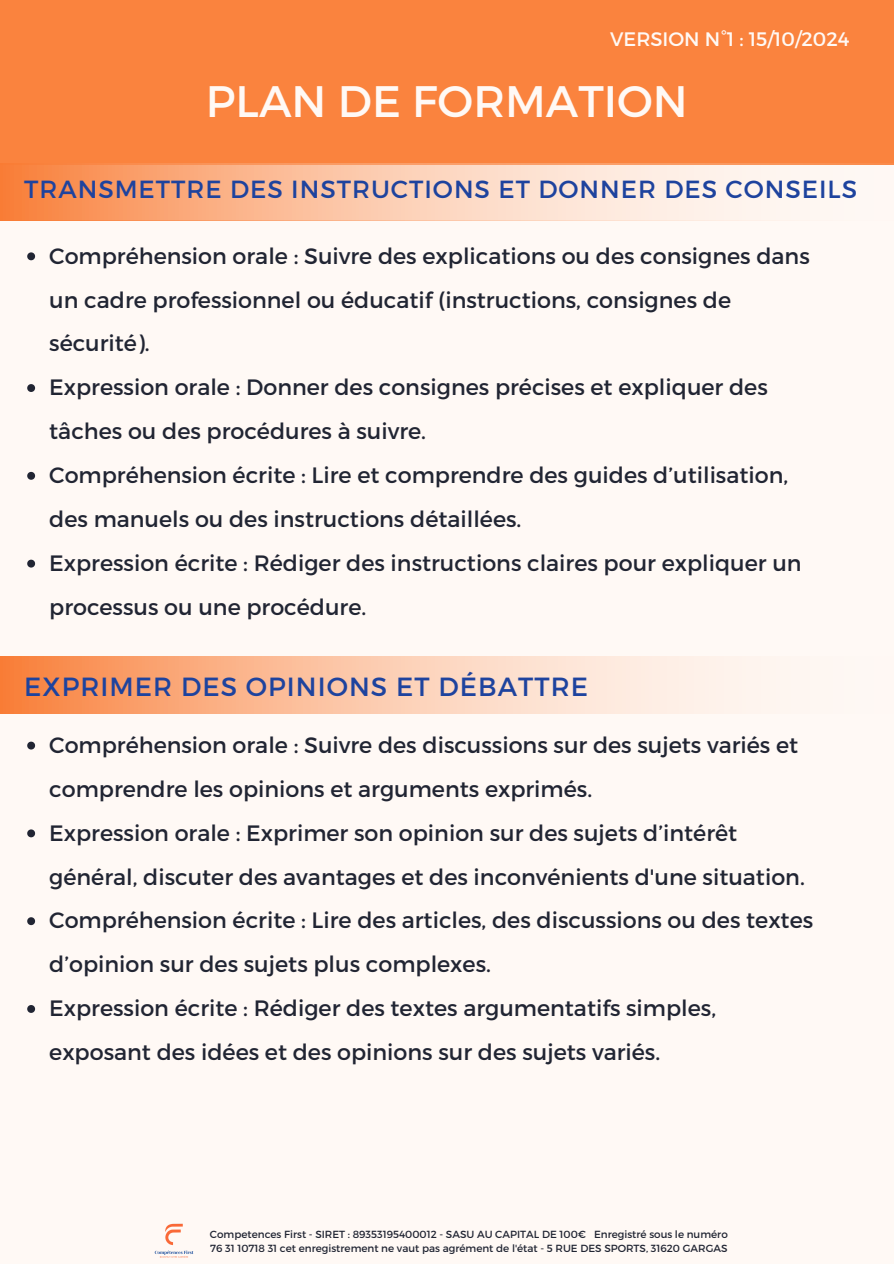
<style>
.page{position:relative;width:894px;height:1264px;background:#fff}
.page>*{position:absolute;margin:0;border:0;box-sizing:border-box;transform-origin:0 0}
.t1{font:43.95px "Montserrat";color:#fff9f5}
.t2{font:26.25px "Montserrat";letter-spacing:.04em;color:#1e439e}
.t3{font:24.75px "Montserrat";letter-spacing:.04em;color:#1e439e}
.t4{font:22.2px/43.8px "Montserrat";color:#212533}
.t5{font:19.5px "Montserrat";color:#fff9f5}
.t6{font:10.35px "Montserrat";color:#212533}
</style>
<div class="page">
<div style="left:0;top:0;width:893px;height:1263px;background:#fff9f5"></div>
<div style="left:0;top:0;width:893px;height:165px;background:#fa833e"></div>
<svg style="left:0;top:163px;width:893px;height:57px"></svg>
<svg style="left:0;top:656px;width:716px;height:58px;background:#fbc3a2"></svg>
<svg style="left:27px;top:252px;width:8px;height:8px"></svg>
<svg style="left:27px;top:384px;width:8px;height:8px"></svg>
<svg style="left:27px;top:472px;width:8px;height:8px"></svg>
<svg style="left:27px;top:559px;width:8px;height:8px"></svg>
<svg style="left:27px;top:741px;width:8px;height:8px"></svg>
<svg style="left:27px;top:829px;width:8px;height:8px"></svg>
<svg style="left:27px;top:917px;width:8px;height:8px"></svg>
<svg style="left:27px;top:1005px;width:8px;height:7px"></svg>
<img style="left:154px;top:1223px;width:40px;height:35px">
<p class="t5" style="left:610px;top:27px;width:241px">VERSION N°1 : 15/10/2024</p>
<h4 class="t1" style="left:206px;top:72px;width:483px">PLAN DE FORMATION</h4>
<p class="t3" style="left:24px;top:173px;width:834px">TRANSMETTRE DES INSTRUCTIONS ET DONNER DES CONSEILS</p>
<h1 class="t4" style="left:49px;top:233px;width:761px">Compréhension orale : Suivre des explications ou des consignes dans un cadre professionnel ou éducatif (instructions, consignes de sécurité).</h1>
<p class="t4" style="left:49px;top:364px;width:719px">Expression orale : Donner des consignes précises et expliquer des tâches ou des procédures à suivre.</p>
<h2 class="t4" style="left:49px;top:452px;width:740px">Compréhension écrite : Lire et comprendre des guides d’utilisation, des manuels ou des instructions détaillées.</h2>
<p class="t4" style="left:49px;top:540px;width:753px">Expression écrite : Rédiger des instructions claires pour expliquer un processus ou une procédure.</p>
<p class="t2" style="left:24px;top:669px;width:565px">EXPRIMER DES OPINIONS ET DÉBATTRE</p>
<p class="t4" style="left:49px;top:722px;width:750px">Compréhension orale : Suivre des discussions sur des sujets variés et comprendre les opinions et arguments exprimés.</p>
<p class="t4" style="left:49px;top:809px;width:756px">Expression orale : Exprimer son opinion sur des sujets d’intérêt général, discuter des avantages et des inconvénients d'une situation.</p>
<p class="t4" style="left:49px;top:897px;width:765px">Compréhension écrite : Lire des articles, des discussions ou des textes d’opinion sur des sujets plus complexes.</p>
<p class="t4" style="left:49px;top:985px;width:668px">Expression écrite : Rédiger des textes argumentatifs simples, exposant des idées et des opinions sur des sujets variés.</p>
<p class="t6" style="left:210px;top:1227px;width:519px">Competences First - SIRET : 89353195400012 - SASU AU CAPITAL DE 100€ Enregistré sous le numéro</p>
<p class="t6" style="left:210px;top:1241px;width:518px">76 31 10718 31 cet enregistrement ne vaut pas agrément de l'état - 5 RUE DES SPORTS, 31620 GARGAS</p>
</div>
